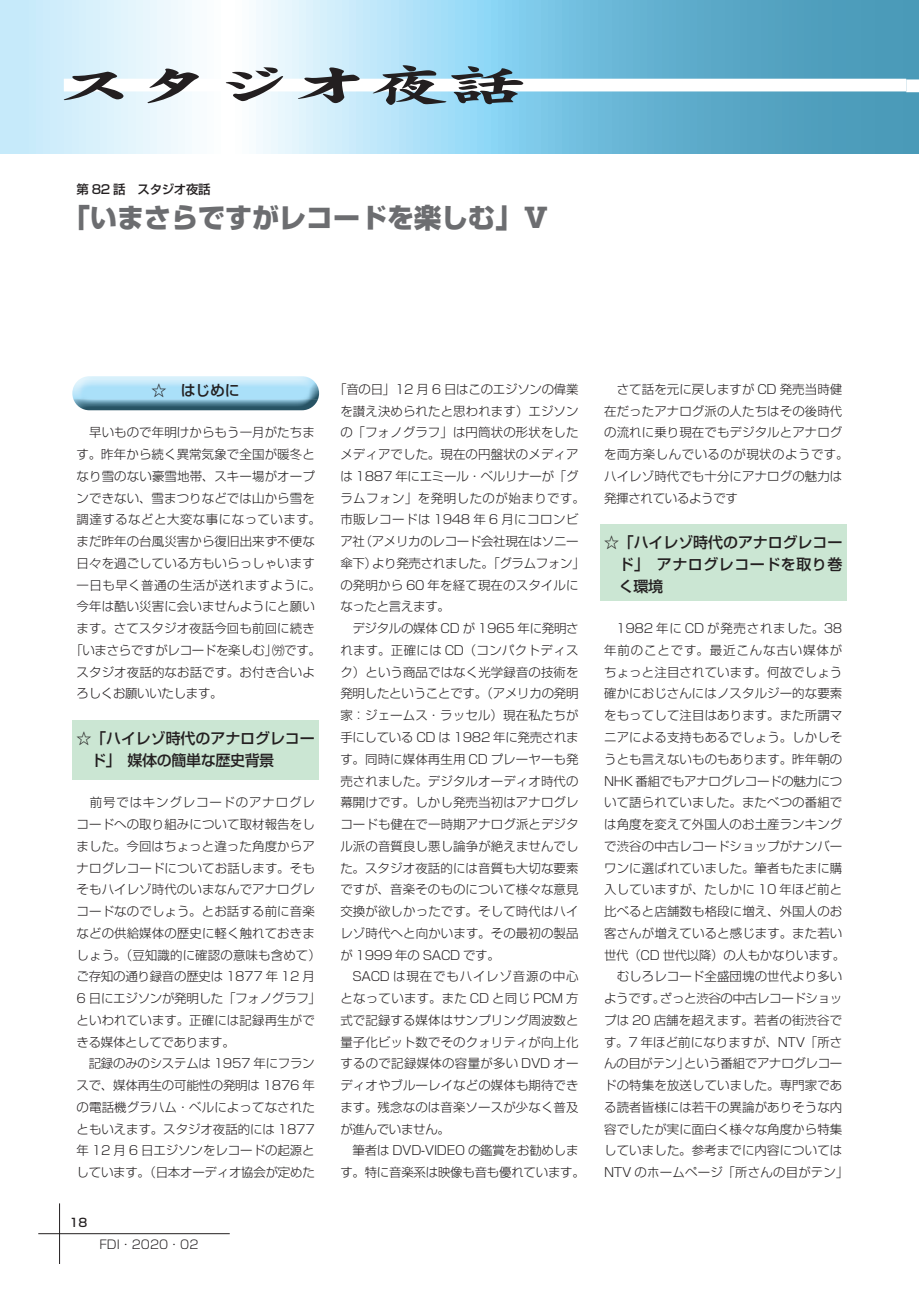
<style>
.page{position:relative;width:919px;height:1289px;background:#fff}
.page>*{position:absolute;margin:0;border:0;box-sizing:border-box;transform-origin:0 0}
.t1{font:800 27px "Shin Go Pro";color:#6c6d70}
.t2{font:500 15px/21.8px "Shin Go Pro";letter-spacing:-.005em;color:#231f20}
.t3{font:300 12.45px/21.8px "Shin Go Pro";letter-spacing:.005em;color:#231f20}
.t4{font:300 12.45px "Shin Go Pro";letter-spacing:.04em;color:#231f20}
.t5{font:300 12.45px "Shin Go Pro";letter-spacing:-.025em;color:#231f20}
.t6{font:500 12.45px "Shin Go Pro";letter-spacing:-.025em;color:#231f20}
.t7{font:300 12px "Shin Go Pro";color:#231f20}
.t8{font:500 11.7px "Shin Go Pro";color:#231f20}
</style>
<div class="page">
<svg style="left:0;top:0;width:918px;height:153px"></svg>
<div style="left:64px;top:79px;width:842px;height:12px;background:#fff"></div>
<div style="left:906px;top:79px;width:12px;height:13px;background:#fff"></div>
<hr style="left:38px;top:1233px;width:192px;height:1px;background:#231f20">
<hr style="left:59px;top:1203px;width:1px;height:60px;background:#231f20">
<svg style="left:64px;top:65px;width:459px;height:40px"></svg>
<img style="left:72px;top:380px;width:247px;height:30px">
<div style="left:72px;top:720px;width:247px;height:59px;background:#cbe6d3"></div>
<div style="left:600px;top:524px;width:246px;height:77px;background:#cbe6d3"></div>
<p class="t6" style="left:77px;top:179px;width:136px">第 82 話　スタジオ夜話</p>
<h1 class="t1" style="left:63px;top:197px;width:487px">「いまさらですがレコードを楽しむ」Ⅴ</h1>
<p class="t2" style="left:152px;top:378px;width:90px">☆　はじめに</p>
<p class="t3" style="left:77px;top:420px;width:240px">　早いもので年明けからもう一月がたちま</p>
<p class="t3" style="left:77px;top:442px;width:240px">す。昨年から続く異常気象で全国が暖冬と</p>
<p class="t3" style="left:77px;top:464px;width:240px">なり雪のない豪雪地帯、スキー場がオープ</p>
<p class="t3" style="left:77px;top:485px;width:240px">ンできない、雪まつりなどでは山から雪を</p>
<p class="t4" style="left:77px;top:509px;width:246px">調達するなどと大変な事になっています。</p>
<p class="t3" style="left:77px;top:529px;width:240px">まだ昨年の台風災害から復旧出来ず不便な</p>
<p class="t3" style="left:77px;top:551px;width:240px">日々を過ごしている方もいらっしゃいます</p>
<p class="t4" style="left:77px;top:574px;width:246px">一日も早く普通の生活が送れますように。</p>
<p class="t3" style="left:77px;top:594px;width:240px">今年は酷い災害に会いませんようにと願い</p>
<p class="t3" style="left:77px;top:616px;width:240px">ます。さてスタジオ夜話今回も前回に続き</p>
<p class="t5" style="left:70px;top:640px;width:252px">「いまさらですがレコードを楽しむ」㈸です。</p>
<p class="t3" style="left:77px;top:659px;width:240px">スタジオ夜話的なお話です。お付き合いよ</p>
<p class="t5" style="left:77px;top:683px;width:147px">ろしくお願いいたします。</p>
<p class="t2" style="left:91px;top:726px;width:225px;text-indent:-15px">☆ 「ハイレゾ時代のアナログレコード」　媒体の簡単な歴史背景　</p>
<p class="t3" style="left:77px;top:790px;width:246px">　前号ではキングレコードのアナログレコードへの取り組みについて取材報告をしました。今回はちょっと違った角度からアナログレコードについてお話します。そもそもハイレゾ時代のいまなんでアナログレコードなのでしょう。とお話する前に音楽などの供給媒体の歴史に軽く触れておきましょう。（豆知識的に確認の意味も含めて）ご存知の通り録音の歴史は 1877 年 12 月<br>6 日にエジソンが発明した「フォノグラフ」といわれています。正確には記録再生ができる媒体としてであります。<br>　記録のみのシステムは 1957 年にフランスで、媒体再生の可能性の発明は 1876 年の電話機グラハム・ベルによってなされたともいえます。スタジオ夜話的には 1877年 12 月 6 日エジソンをレコードの起源としています。（日本オーディオ協会が定めた</p>
<p class="t8" style="left:70px;top:1213px;width:19px">18</p>
<p class="t7" style="left:99px;top:1234px;width:101px">FDI・2020・02</p>
<p class="t3" style="left:340px;top:377px;width:246px;text-indent:-6px">「音の日」12 月 6 日はこのエジソンの偉業を讃え決められたと思われます）エジソンの「フォノグラフ」は円筒状の形状をしたメディアでした。現在の円盤状のメディアは 1887 年にエミール・ベルリナーが「グラムフォン」を発明したのが始まりです。市販レコードは 1948 年 6 月にコロンビア社（アメリカのレコード会社現在はソニー傘下）より発売されました。「グラムフォン」の発明から 60 年を経て現在のスタイルになったと言えます。<br>　デジタルの媒体 CD が 1965 年に発明されます。正確には CD（コンパクトディスク）という商品ではなく光学録音の技術を発明したということです。（アメリカの発明家：ジェームス・ラッセル）現在私たちが手にしている CD は 1982 年に発売されます。同時に媒体再生用 CD プレーヤーも発売されました。デジタルオーディオ時代の幕開けです。しかし発売当初はアナログレコードも健在で一時期アナログ派とデジタル派の音質良し悪し論争が絶えませんでした。スタジオ夜話的には音質も大切な要素ですが、音楽そのものについて様々な意見交換が欲しかったです。そして時代はハイレゾ時代へと向かいます。その最初の製品が 1999 年の SACD です。<br>　SACD は現在でもハイレゾ音源の中心となっています。また CD と同じ PCM 方式で記録する媒体はサンプリング周波数と量子化ビット数でそのクォリティが向上化するので記録媒体の容量が多い DVD オーディオやブルーレイなどの媒体も期待できます。残念なのは音楽ソースが少なく普及が進んでいません。<br>　筆者は DVD-VIDEO の鑑賞をお勧めします。特に音楽系は映像も音も優れています。</p>
<p class="t3" style="left:604px;top:377px;width:246px">　さて話を元に戻しますが CD 発売当時健在だったアナログ派の人たちはその後時代の流れに乗り現在でもデジタルとアナログを両方楽しんでいるのが現状のようです。ハイレゾ時代でも十分にアナログの魅力は発揮されているようです</p>
<p class="t2" style="left:618px;top:530px;width:225px;text-align:justify;text-indent:-15px">☆ 「ハイレゾ時代のアナログレコード」　アナログレコードを取り巻く環境　</p>
<p class="t3" style="left:604px;top:616px;width:246px">　1982 年に CD が発売されました。38年前のことです。最近こんな古い媒体がちょっと注目されています。何故でしょう確かにおじさんにはノスタルジー的な要素をもってして注目はあります。また所謂マニアによる支持もあるでしょう。しかしそうとも言えないものもあります。昨年朝の<br>NHK 番組でもアナログレコードの魅力について語られていました。またべつの番組では角度を変えて外国人のお土産ランキングで渋谷の中古レコードショップがナンバーワンに選ばれていました。筆者もたまに購入していますが、たしかに 10 年ほど前と比べると店舗数も格段に増え、外国人のお客さんが増えていると感じます。また若い世代（CD 世代以降）の人もかなりいます。　むしろレコード全盛団塊の世代より多いようです。ざっと渋谷の中古レコードショップは 20 店舗を超えます。若者の街渋谷です。7 年ほど前になりますが、NTV「所さんの目がテン」という番組でアナログレコードの特集を放送していました。専門家である読者皆様には若干の異論がありそうな内容でしたが実に面白く様々な角度から特集していました。参考までに内容については<br>NTV のホームページ「所さんの目がテン」</p>
</div>
